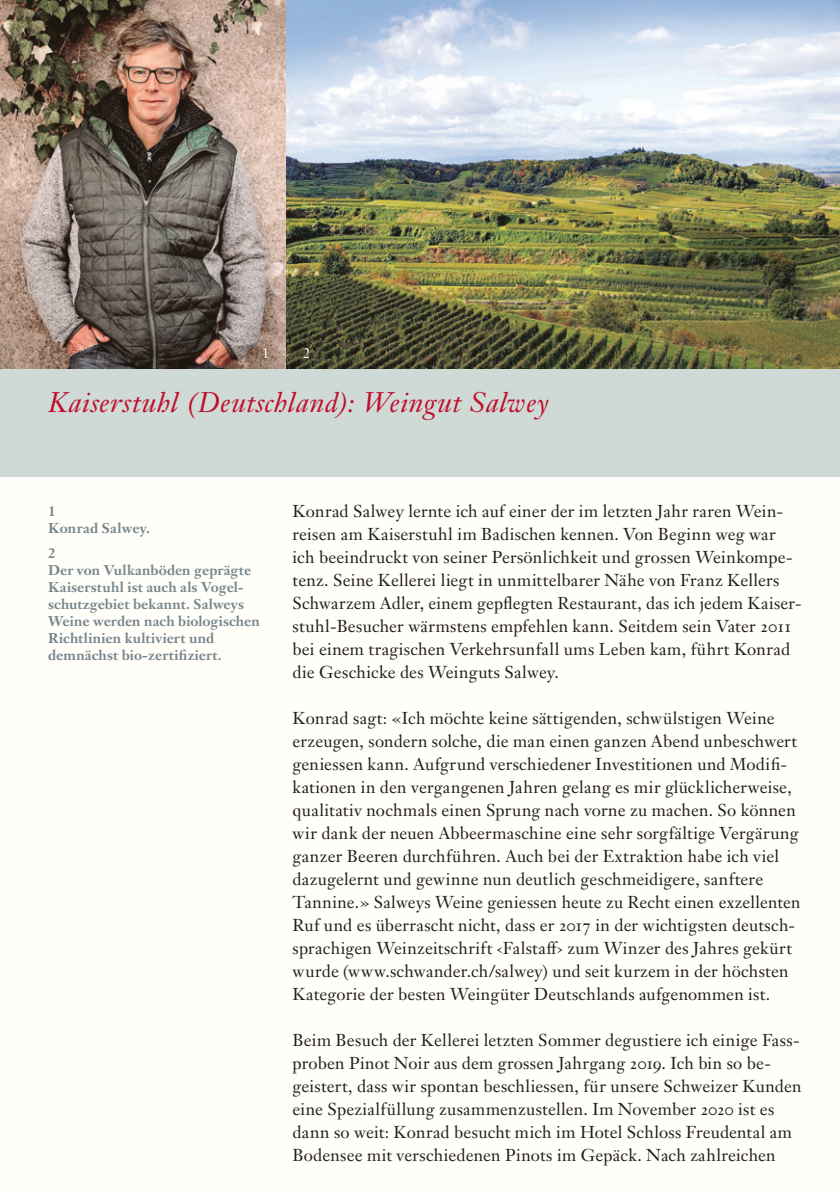
<style>
.page{position:relative;width:840px;height:1191px;background:#fff}
.page>*{position:absolute;margin:0;border:0;box-sizing:border-box;transform-origin:0 0}
.t1{font:italic 28px "Janson Text LT Pro";letter-spacing:.02em;color:#c00f2d}
.t2{font:17px/23px "Janson Text LT Pro";letter-spacing:.01em;color:#231f20}
.t3{font:700 14px/17px "Janson Text LT Pro";letter-spacing:.005em;color:#77858d}
.t4{font:14px "Janson Text LT Pro";color:#fff}
</style>
<div class="page">
<div style="left:0;top:0;width:839px;height:1191px;background:#fffef8"></div>
<img style="left:0;top:0;width:286px;height:369px">
<img style="left:286px;top:0;width:553px;height:369px">
<div style="left:0;top:369px;width:839px;height:107px;background:#cfdad6"></div>
<p class="t4" style="left:262px;top:344px;width:9px">1</p>
<p class="t4" style="left:303px;top:344px;width:9px">2</p>
<h1 class="t1" style="left:48px;top:385px;width:209px">Château La Gorce</h1>
<h1 class="t1" style="left:48px;top:385px;width:501px">Kaiserstuhl (Deutschland): Weingut Salwey</h1>
<p class="t3" style="left:48px;top:502px;width:103px">1<br>Konrad Salwey.</p>
<p class="t3" style="left:48px;top:545px;width:213px">2<br>Der von Vulkanböden geprägte<br>Kaiserstuhl ist auch als Vogel&shy;schutzgebiet bekannt. Salweys<br>Weine werden nach biologischen<br>Richtlinien kultiviert und demnächst bio-zertifiziert.</p>
<p class="t2" style="left:292px;top:499px;width:510px">Konrad Salwey lernte ich auf einer der im letzten Jahr raren Wein&shy;reisen am Kaiserstuhl im Badischen kennen. Von Beginn weg war ich beeindruckt von seiner Persönlichkeit und grossen Weinkompe&shy;tenz. Seine Kellerei liegt in unmittelbarer Nähe von Franz Kellers Schwarzem Adler, einem gepflegten Restaurant, das ich jedem Kaiser&shy;stuhl-Besucher wärmstens empfehlen kann. Seitdem sein Vater 2011 bei einem tragischen Verkehrsunfall ums Leben kam, führt Konrad die Geschicke des Weinguts Salwey.</p>
<p class="t2" style="left:292px;top:706px;width:509px">Konrad sagt: «Ich möchte keine sättigenden, schwülstigen Weine erzeugen, sondern solche, die man einen ganzen Abend unbeschwert geniessen kann. Aufgrund verschiedener Investitionen und Modifi&shy;kationen in den vergangenen Jahren gelang es mir glücklicherweise, qualitativ nochmals einen Sprung nach vorne zu machen. So können wir dank der neuen Abbeermaschine eine sehr sorgfältige Vergärung ganzer Beeren durchführen. Auch bei der Extraktion habe ich viel dazugelernt und gewinne nun deutlich geschmeidigere, sanftere Tannine.» Salweys Weine geniessen heute zu Recht einen exzellenten Ruf und es überrascht nicht, dass er 2017 in der wichtigsten deutsch&shy;sprachigen Weinzeitschrift ‹Falstaff› zum Winzer des Jahres gekürt wurde (www.schwander.ch/salwey) und seit kurzem in der höchsten Kategorie der besten Weingüter Deutschlands aufgenommen ist.</p>
<p class="t2" style="left:292px;top:1028px;width:510px">Beim Besuch der Kellerei letzten Sommer degustiere ich einige Fass&shy;proben Pinot Noir aus dem grossen Jahrgang 2019. Ich bin so be&shy;geistert, dass wir spontan beschliessen, für unsere Schweizer Kunden eine Spezialfüllung zusammenzustellen. Im November 2020 ist es dann so weit: Konrad besucht mich im Hotel Schloss Freudental am Bodensee mit verschiedenen Pinots im Gepäck. Nach zahlreichen</p>
</div>
